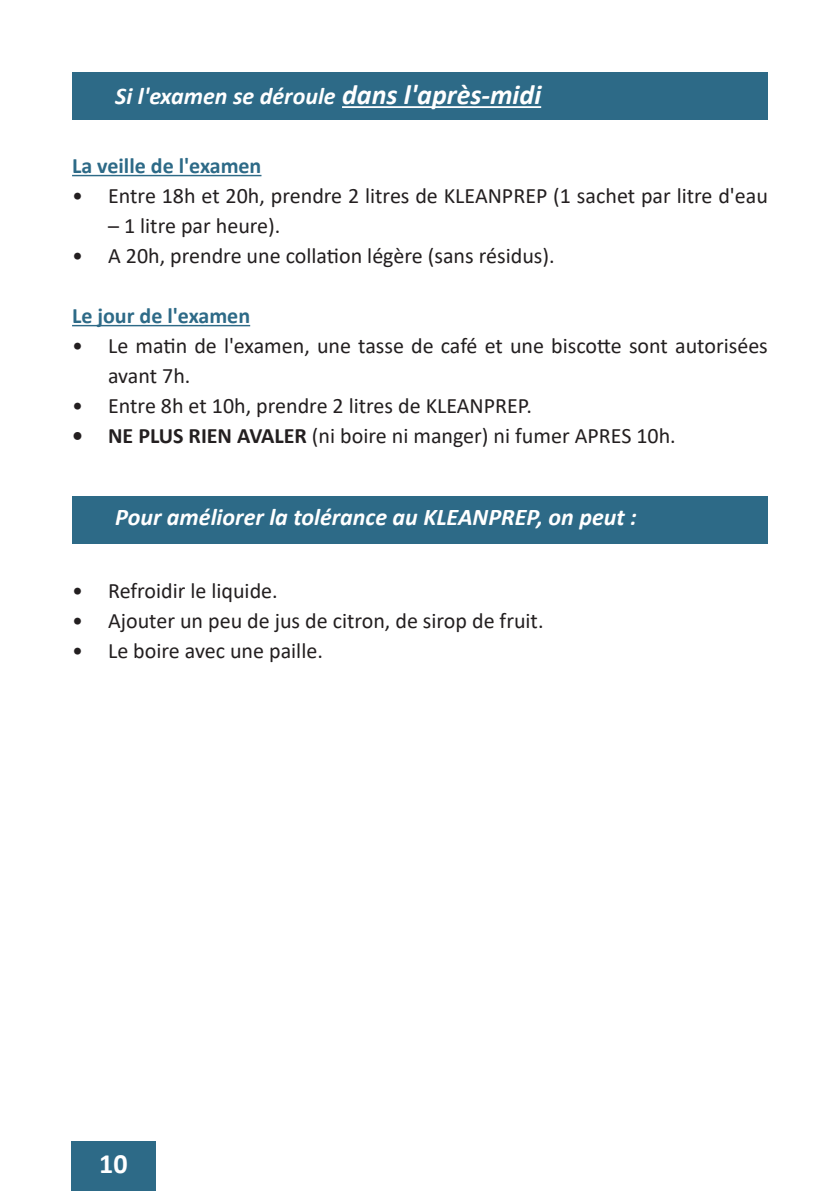
<style>
.page{position:relative;width:840px;height:1191px;background:#fff}
.page>*{position:absolute;margin:0;border:0;box-sizing:border-box;transform-origin:0 0}
.t1{font:700 28px "Calibri";color:#fff}
.t2{font:italic 700 24px "Calibri";color:#fff}
.t3{font:22px/30px "Calibri";color:#231f20}
.t4{font:700 22px "Calibri";color:#2d6a87}
.s1{font-size:28px}
.s2{font-weight:700}
</style>
<div class="page">
<div style="left:71px;top:1141px;width:85px;height:50px;background:#2d6a87"></div>
<hr style="left:72px;top:175px;width:189px;height:1px;background:#2d6a87">
<hr style="left:72px;top:325px;width:178px;height:1px;background:#2d6a87">
<div style="left:72px;top:72px;width:695px;height:47px;background:#2d6a87"></div>
<hr style="left:342px;top:106px;width:199px;height:2px;background:#fff">
<div style="left:72px;top:496px;width:695px;height:48px;background:#2d6a87"></div>
<p class="t2" style="left:115px;top:79px;width:427px">Si l'examen se déroule <span class="s1">dans l'après-midi</span></p>
<p class="t4" style="left:72px;top:150px;width:191px">La veille de l'examen</p>
<p class="t3" style="left:72px;top:180px;width:697px">• Entre 18h et 20h, prendre 2 litres de KLEANPREP (1 sachet par litre d'eau</p>
<p class="t3" style="left:108px;top:210px;width:174px">– 1 litre par heure).</p>
<p class="t3" style="left:72px;top:240px;width:484px">• A 20h, prendre une collation légère (sans résidus).</p>
<p class="t4" style="left:72px;top:300px;width:179px">Le jour de l'examen</p>
<p class="t3" style="left:108px;top:330px;width:661px;text-indent:-36px">• Le matin de l'examen, une tasse de café et une biscotte sont autorisées avant 7h.</p>
<p class="t3" style="left:72px;top:390px;width:461px">• Entre 8h et 10h, prendre 2 litres de KLEANPREP.</p>
<p class="t3" style="left:72px;top:420px;width:605px"><span class="s2">• NE PLUS RIEN AVALER</span> (ni boire ni manger) ni fumer APRES 10h.</p>
<p class="t2" style="left:115px;top:500px;width:522px">Pour améliorer la tolérance au KLEANPREP, on peut :</p>
<p class="t3" style="left:72px;top:575px;width:207px">• Refroidir le liquide.</p>
<p class="t3" style="left:72px;top:605px;width:472px">• Ajouter un peu de jus de citron, de sirop de fruit.</p>
<p class="t3" style="left:72px;top:635px;width:252px">• Le boire avec une paille.</p>
<p class="t1" style="left:99px;top:1144px;width:30px">10</p>
</div>
